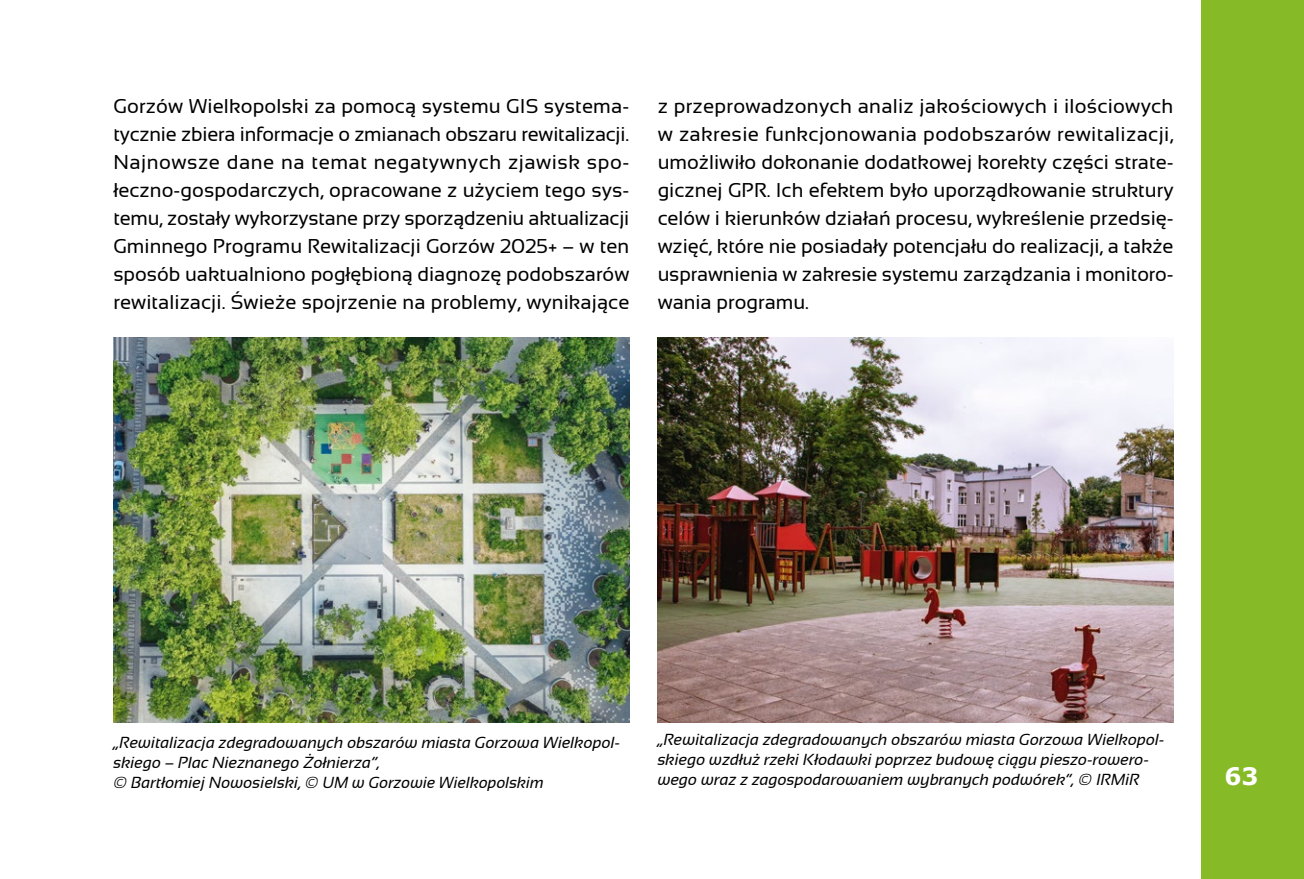
<style>
.page{position:relative;width:1304px;height:879px;background:#fff}
.page>*{position:absolute;margin:0;border:0;box-sizing:border-box;transform-origin:0 0}
.t1{font:700 24px "Verdana";color:#fff}
.txt{font:20px/28px "Sansation";color:#000;text-align:justify}
.podpis_fot{font:italic 16px/20px "Sansation";color:#000}
</style>
<div class="page">
<img style="left:113px;top:337px;width:516px;height:385px">
<img style="left:658px;top:337px;width:516px;height:385px">
<div style="left:1202px;top:0;width:102px;height:879px;background:#86ba26"></div>
<p class="txt" style="left:113px;top:92px;width:518px">Gorzów Wielkopolski za pomocą systemu GIS systema&shy;tycznie zbiera informacje o zmianach obszaru rewitalizacji.<br>Najnowsze dane na temat negatywnych zjawisk spo&shy;łeczno-gospodarczych, opracowane z użyciem tego sys&shy;temu, zostały wykorzystane przy sporządzeniu aktualizacji Gminnego Programu Rewitalizacji Gorzów 2025+ – w ten sposób uaktualniono pogłębioną diagnozę podobszarów rewitalizacji. Świeże spojrzenie na problemy, wynikające</p>
<p class="txt" style="left:658px;top:92px;width:517px">z przeprowadzonych analiz jakościowych i ilościowych w zakresie funkcjonowania podobszarów rewitalizacji, umożliwiło dokonanie dodatkowej korekty części strate&shy;gicznej GPR. Ich efektem było uporządkowanie struktury celów i kierunków działań procesu, wykreślenie przedsię&shy;wzięć, które nie posiadały potencjału do realizacji, a także usprawnienia w zakresie systemu zarządzania i monitoro&shy;wania programu.</p>
<p class="podpis_fot" style="left:113px;top:732px;width:508px">„Rewitalizacja zdegradowanych obszarów miasta Gorzowa Wielkopol&shy;skiego – Plac Nieznanego Żołnierza”,<br>© Bartłomiej Nowosielski, © UM w Gorzowie Wielkopolskim</p>
<p class="podpis_fot" style="left:658px;top:729px;width:508px">„Rewitalizacja zdegradowanych obszarów miasta Gorzowa Wielkopol&shy;skiego wzdłuż rzeki Kłodawki poprzez budowę ciągu pieszo-rowero&shy;wego wraz z zagospodarowaniem wybranych podwórek”, © IRMiR</p>
<p class="t1" style="left:1224px;top:759px;width:36px">63</p>
</div>
